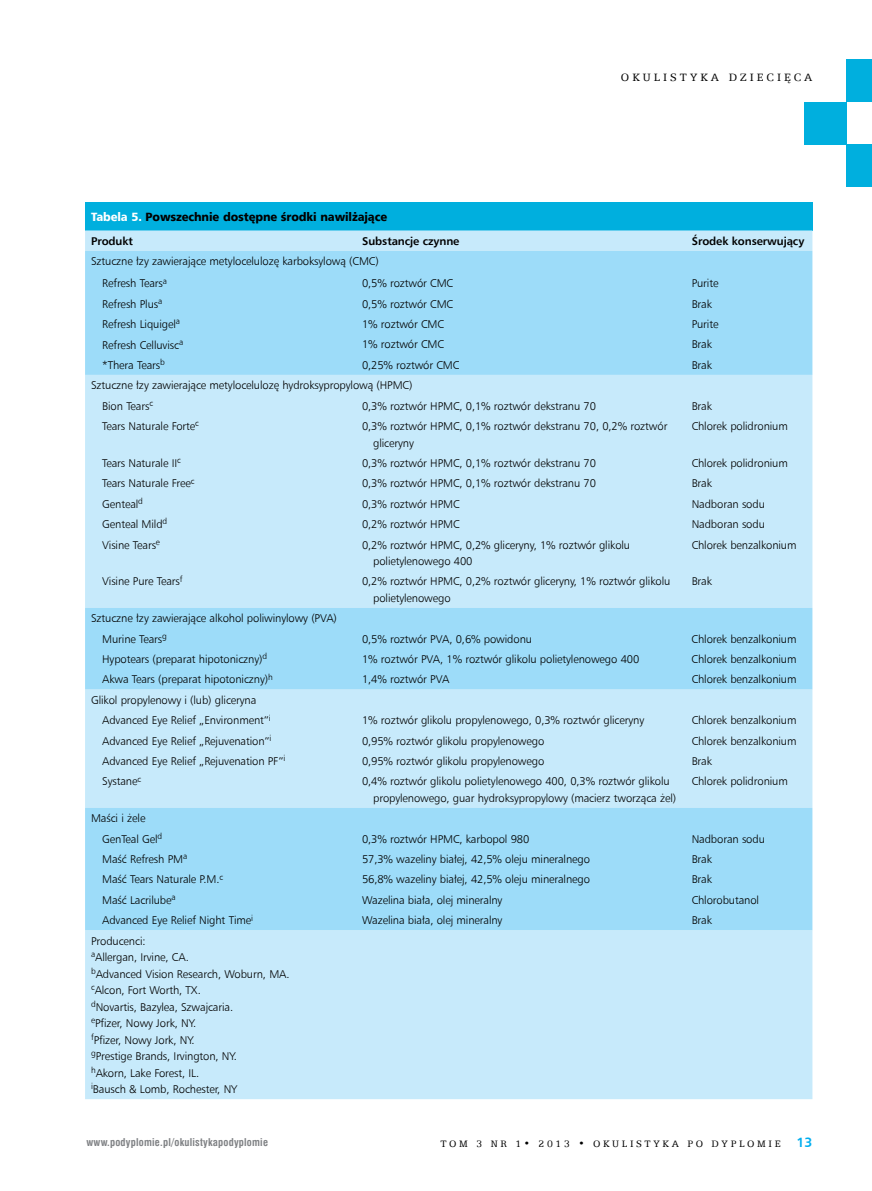
<style>
.page{position:relative;width:872px;height:1191px;background:#fff}
.page>*{position:absolute;margin:0;border:0;box-sizing:border-box;transform-origin:0 0}
.t1{font:12px "Humnst 777 Blk EU";letter-spacing:-.01em;color:#000;scale:.95 1}
.t2{font:12px "Egyptian 505 EU";letter-spacing:.25em;color:#000}
.t3{font:11.25px/16.5px "Humnst 777 Lt EU";letter-spacing:-.01em;color:#000}
.t4{font:700 11.25px "Humnst 777 EU";letter-spacing:-.01em;color:#000}
.t5{font:700 10.5px "Swis 721 Cn EU";letter-spacing:.02em;color:#808285}
.t6{font:10.5px "Egyptian 505 EU";letter-spacing:.25em;color:#000}
.s1{color:#fff}
.s2{font-family:"Humnst 777 EU";font-weight:700;font-size:13.5px;color:#00aeef}
</style>
<div class="page">
<div style="left:846px;top:60px;width:26px;height:42px;background:#00afde"></div>
<div style="left:804px;top:102px;width:42px;height:43px;background:#00afde"></div>
<div style="left:846px;top:145px;width:26px;height:42px;background:#00afde"></div>
<div style="left:85px;top:202px;width:727px;height:28px;background:#00afde"></div>
<div style="left:85px;top:230px;width:727px;height:869px;background:#c7eafb"></div>
<svg style="left:85px;top:251px;width:727px;height:679px;background:#b2e3fa"></svg>
<p class="t2" style="left:621px;top:71px;width:193px">OKULISTYKA DZIECIĘCA</p>
<p class="t1" style="left:91px;top:209px;width:313px"><span class="s1">Tabela 5.</span> Powszechnie dostępne środki nawilżające</p>
<p class="t4" style="left:91px;top:234px;width:43px">Produkt</p>
<p class="t4" style="left:362px;top:234px;width:99px">Substancje czynne</p>
<p class="t4" style="left:692px;top:234px;width:114px">Środek konserwujący</p>
<p class="t3" style="left:102px;top:250px;width:278px;line-height:22px;text-indent:-11px">Sztuczne łzy zawierające metylocelulozę karboksylową (CMC)<br>Refresh Tears<sup>a</sup></p>
<p class="t3" style="left:362px;top:275px;width:93px">0,5% roztwór CMC</p>
<p class="t3" style="left:691px;top:275px;width:28px">Purite</p>
<p class="t3" style="left:102px;top:295px;width:62px">Refresh Plus<sup>a</sup></p>
<p class="t3" style="left:362px;top:295px;width:93px">0,5% roztwór CMC</p>
<p class="t3" style="left:691px;top:295px;width:22px">Brak</p>
<p class="t3" style="left:102px;top:316px;width:79px">Refresh Liquigel<sup>a</sup></p>
<p class="t3" style="left:362px;top:316px;width:83px">1% roztwór CMC</p>
<p class="t3" style="left:691px;top:316px;width:28px">Purite</p>
<p class="t3" style="left:102px;top:336px;width:82px">Refresh Celluvisc<sup>a</sup></p>
<p class="t3" style="left:362px;top:336px;width:83px">1% roztwór CMC</p>
<p class="t3" style="left:691px;top:336px;width:22px">Brak</p>
<p class="t3" style="left:102px;top:356px;width:64px">*Thera Tears<sup>b</sup></p>
<p class="t3" style="left:362px;top:356px;width:99px">0,25% roztwór CMC</p>
<p class="t3" style="left:691px;top:356px;width:22px">Brak</p>
<p class="t3" style="left:102px;top:375px;width:312px;line-height:20.4px;text-indent:-11px">Sztuczne łzy zawierające metylocelulozę hydroksypropylową (HPMC)<br>Bion Tears<sup>c</sup></p>
<p class="t3" style="left:362px;top:397px;width:236px">0,3% roztwór HPMC, 0,1% roztwór dekstranu 70</p>
<p class="t3" style="left:691px;top:397px;width:22px">Brak</p>
<p class="t3" style="left:102px;top:418px;width:98px">Tears Naturale Forte<sup>c</sup></p>
<p class="t3" style="left:373px;top:418px;width:296px;text-indent:-11px">0,3% roztwór HPMC, 0,1% roztwór dekstranu 70, 0,2% roztwór gliceryny</p>
<p class="t3" style="left:691px;top:418px;width:98px">Chlorek polidronium</p>
<p class="t3" style="left:102px;top:454px;width:80px">Tears Naturale II<sup>c</sup></p>
<p class="t3" style="left:362px;top:454px;width:236px">0,3% roztwór HPMC, 0,1% roztwór dekstranu 70</p>
<p class="t3" style="left:691px;top:454px;width:98px">Chlorek polidronium</p>
<p class="t3" style="left:102px;top:475px;width:94px">Tears Naturale Free<sup>c</sup></p>
<p class="t3" style="left:362px;top:475px;width:236px">0,3% roztwór HPMC, 0,1% roztwór dekstranu 70</p>
<p class="t3" style="left:691px;top:475px;width:22px">Brak</p>
<p class="t3" style="left:102px;top:495px;width:42px">Genteal<sup>d</sup></p>
<p class="t3" style="left:362px;top:495px;width:99px">0,3% roztwór HPMC</p>
<p class="t3" style="left:691px;top:495px;width:75px">Nadboran sodu</p>
<p class="t3" style="left:102px;top:516px;width:67px">Genteal Mild<sup>d</sup></p>
<p class="t3" style="left:362px;top:516px;width:99px">0,2% roztwór HPMC</p>
<p class="t3" style="left:691px;top:516px;width:75px">Nadboran sodu</p>
<p class="t3" style="left:102px;top:536px;width:59px">Visine Tears<sup>e</sup></p>
<p class="t3" style="left:373px;top:536px;width:258px;text-indent:-11px">0,2% roztwór HPMC, 0,2% gliceryny, 1% roztwór glikolu polietylenowego 400</p>
<p class="t3" style="left:691px;top:536px;width:106px">Chlorek benzalkonium</p>
<p class="t3" style="left:102px;top:573px;width:82px">Visine Pure Tears<sup>f</sup></p>
<p class="t3" style="left:373px;top:573px;width:299px;text-indent:-11px">0,2% roztwór HPMC, 0,2% roztwór gliceryny, 1% roztwór glikolu polietylenowego</p>
<p class="t3" style="left:691px;top:573px;width:22px">Brak</p>
<p class="t3" style="left:102px;top:608px;width:236px;line-height:20.4px;text-indent:-11px">Sztuczne łzy zawierające alkohol poliwinylowy (PVA)<br>Murine Tears<sup>g</sup></p>
<p class="t3" style="left:362px;top:630px;width:172px">0,5% roztwór PVA, 0,6% powidonu</p>
<p class="t3" style="left:691px;top:630px;width:106px">Chlorek benzalkonium</p>
<p class="t3" style="left:102px;top:651px;width:166px">Hypotears (preparat hipotoniczny)<sup>d</sup></p>
<p class="t3" style="left:362px;top:651px;width:279px">1% roztwór PVA, 1% roztwór glikolu polietylenowego 400</p>
<p class="t3" style="left:691px;top:651px;width:106px">Chlorek benzalkonium</p>
<p class="t3" style="left:102px;top:671px;width:172px">Akwa Tears (preparat hipotoniczny)<sup>h</sup></p>
<p class="t3" style="left:362px;top:671px;width:89px">1,4% roztwór PVA</p>
<p class="t3" style="left:691px;top:671px;width:106px">Chlorek benzalkonium</p>
<p class="t3" style="left:102px;top:689px;width:170px;line-height:20.4px;text-indent:-11px">Glikol propylenowy i (lub) gliceryna<br>Advanced Eye Relief „Environment”<sup>i</sup></p>
<p class="t3" style="left:362px;top:712px;width:284px">1% roztwór glikolu propylenowego, 0,3% roztwór gliceryny</p>
<p class="t3" style="left:691px;top:712px;width:106px">Chlorek benzalkonium</p>
<p class="t3" style="left:102px;top:732px;width:171px">Advanced Eye Relief „Rejuvenation”<sup>i</sup></p>
<p class="t3" style="left:362px;top:732px;width:184px">0,95% roztwór glikolu propylenowego</p>
<p class="t3" style="left:691px;top:732px;width:106px">Chlorek benzalkonium</p>
<p class="t3" style="left:102px;top:752px;width:185px">Advanced Eye Relief „Rejuvenation PF”<sup>i</sup></p>
<p class="t3" style="left:362px;top:752px;width:184px">0,95% roztwór glikolu propylenowego</p>
<p class="t3" style="left:691px;top:752px;width:22px">Brak</p>
<p class="t3" style="left:102px;top:773px;width:40px">Systane<sup>c</sup></p>
<p class="t3" style="left:373px;top:773px;width:305px;text-indent:-11px">0,4% roztwór glikolu polietylenowego 400, 0,3% roztwór glikolu propylenowego, guar hydroksypropylowy (macierz tworząca żel)</p>
<p class="t3" style="left:691px;top:773px;width:98px">Chlorek polidronium</p>
<p class="t3" style="left:102px;top:808px;width:62px;line-height:20.4px;text-indent:-11px">Maści i żele<br>GenTeal Gel<sup>d</sup></p>
<p class="t3" style="left:362px;top:830px;width:169px">0,3% roztwór HPMC, karbopol 980</p>
<p class="t3" style="left:691px;top:830px;width:75px">Nadboran sodu</p>
<p class="t3" style="left:102px;top:850px;width:86px">Maść Refresh PM<sup>a</sup></p>
<p class="t3" style="left:362px;top:850px;width:229px">57,3% wazeliny białej, 42,5% oleju mineralnego</p>
<p class="t3" style="left:691px;top:850px;width:22px">Brak</p>
<p class="t3" style="left:102px;top:871px;width:122px">Maść Tears Naturale P.M.<sup>c</sup></p>
<p class="t3" style="left:362px;top:871px;width:229px">56,8% wazeliny białej, 42,5% oleju mineralnego</p>
<p class="t3" style="left:691px;top:871px;width:22px">Brak</p>
<p class="t3" style="left:102px;top:891px;width:75px">Maść Lacrilube<sup>a</sup></p>
<p class="t3" style="left:362px;top:891px;width:142px">Wazelina biała, olej mineralny</p>
<p class="t3" style="left:691px;top:891px;width:69px">Chlorobutanol</p>
<p class="t3" style="left:102px;top:912px;width:152px">Advanced Eye Relief Night Time<sup>i</sup></p>
<p class="t3" style="left:362px;top:912px;width:142px">Wazelina biała, olej mineralny</p>
<p class="t3" style="left:691px;top:912px;width:22px">Brak</p>
<p class="t3" style="left:91px;top:932px;width:200px">Producenci:<br><sup>a</sup>Allergan, Irvine, CA.<br><sup>b</sup>Advanced Vision Research, Woburn, MA. <sup>c</sup>Alcon, Fort Worth, TX.<br><sup>d</sup>Novartis, Bazylea, Szwajcaria.<br><sup>e</sup>Pfizer, Nowy Jork, NY.<br><sup>f</sup>Pfizer, Nowy Jork, NY.<br><sup>g</sup>Prestige Brands, Irvington, NY.<br><sup>h</sup>Akorn, Lake Forest, IL.<br><sup>i</sup>Bausch &amp; Lomb, Rochester, NY</p>
<p class="t5" style="left:86px;top:1136px;width:183px">www.podyplomie.pl/okulistykapodyplomie</p>
<p class="t6" style="left:440px;top:1137px;width:373px">TOM 3 NR 1• 2013 • OKULISTYKA PO DYPLOMIE <span class="s2">13</span></p>
</div>
